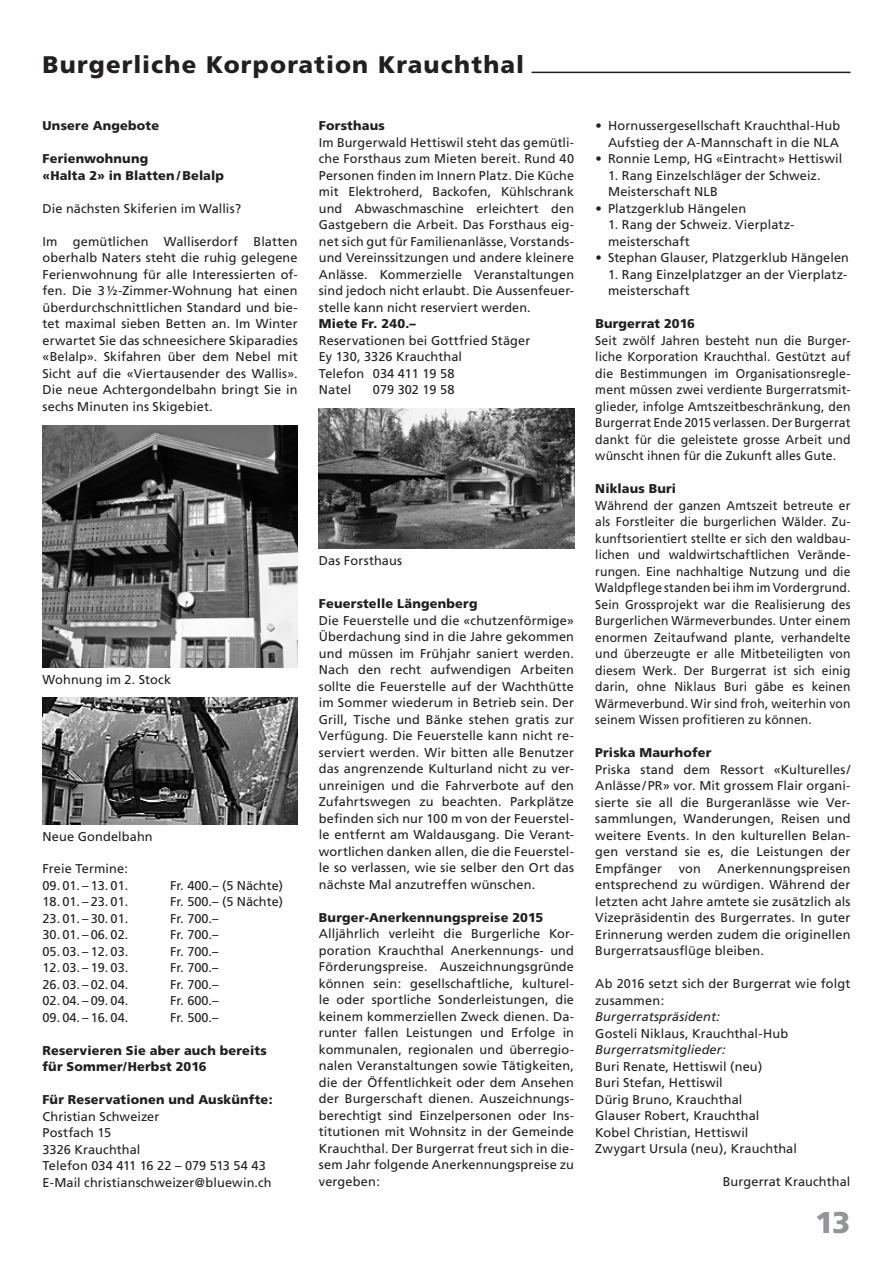
<style>
.page{position:relative;width:893px;height:1263px;background:#fff}
.page>*{position:absolute;margin:0;border:0;box-sizing:border-box;transform-origin:0 0}
.t1{font:900 30px "Frutiger";color:#939598}
.t2{font:900 24px "Frutiger";letter-spacing:.05em;color:#231f20}
.t3{font:12.75px/16.5px "Frutiger";letter-spacing:.01em;color:#231f20}
.t4{font:12.75px/16.5px "Frutiger";letter-spacing:.01em;color:#231f20;text-align:justify;scale:.95 1}
.t5{font:12.75px/16.5px "Frutiger";letter-spacing:.01em;color:#231f20;text-align:justify;scale:.96 1}
.t6{font:900 12.75px/16.5px "Frutiger";letter-spacing:.015em;color:#231f20}
.t7{font:italic 12.75px "Frutiger";letter-spacing:.01em;color:#231f20}
</style>
<div class="page">
<hr style="left:531px;top:72px;width:319px;height:1px;background:#231f20">
<img style="left:43px;top:425px;width:255px;height:243px">
<img style="left:319px;top:408px;width:255px;height:141px">
<img style="left:43px;top:697px;width:255px;height:128px">
<h2 class="t2" style="left:43px;top:50px;width:483px">Burgerliche Korporation Krauchthal</h2>
<p class="t6" style="left:43px;top:117px;width:118px">Unsere Angebote</p>
<p class="t6" style="left:43px;top:150px;width:183px">Ferienwohnung<br>«Halta 2» in Blatten / Belalp</p>
<p class="t3" style="left:43px;top:200px;width:200px">Die nächsten Skiferien im Wallis?</p>
<p class="t3" style="left:43px;top:233px;width:257px;text-align:justify">Im gemütlichen Walliserdorf Blatten oberhalb Naters steht die ruhig gelegene Ferienwohnung für alle Interessierten of&shy;fen. Die 3 ½-Zimmer-Wohnung hat einen überdurchschnittlichen Standard und bie&shy;tet maximal sieben Betten an. Im Winter erwartet Sie das schneesichere Skiparadies «Belalp». Skifahren über dem Nebel mit Sicht auf die «Viertausender des Wallis».<br>Die neue Achtergondelbahn bringt Sie in sechs Minuten ins Skigebiet.</p>
<p class="t6" style="left:319px;top:117px;width:67px">Forsthaus</p>
<p class="t3" style="left:319px;top:134px;width:257px;text-align:justify">Im Burgerwald Hettiswil steht das gemütli&shy;che Forsthaus zum Mieten bereit. Rund 40<br>Personen finden im Innern Platz. Die Küche mit Elektroherd, Backofen, Kühlschrank und Abwaschmaschine erleichtert den Gastgebern die Arbeit. Das Forsthaus eig&shy;net sich gut für Familienanlässe, Vorstands&shy;und Vereinssitzungen und andere kleinere Anlässe. Kommerzielle Veranstaltungen sind jedoch nicht erlaubt. Die Aussenfeuer&shy;stelle kann nicht reserviert werden.</p>
<p class="t6" style="left:319px;top:315px;width:99px">Miete Fr. 240.–</p>
<p class="t3" style="left:319px;top:332px;width:213px">Reservationen bei Gottfried Stäger<br>Ey 130, 3326 Krauchthal<br>Telefon 034 411 19 58<br>Natel</p>
<p class="t3" style="left:373px;top:381px;width:83px">079 302 19 58</p>
<p class="t3" style="left:43px;top:671px;width:130px">Wohnung im 2. Stock</p>
<p class="t3" style="left:43px;top:828px;width:112px">Neue Gondelbahn</p>
<p class="t3" style="left:43px;top:860px;width:87px">Freie Termine:</p>
<p class="t3" style="left:43px;top:877px;width:87px">09. 01. – 13. 01.</p>
<p class="t3" style="left:170px;top:877px;width:114px">Fr. 400.– (5 Nächte)</p>
<p class="t3" style="left:43px;top:893px;width:87px">18. 01. – 23. 01.</p>
<p class="t3" style="left:170px;top:893px;width:114px">Fr. 500.– (5 Nächte)</p>
<p class="t3" style="left:43px;top:910px;width:87px">23. 01. – 30. 01.</p>
<p class="t3" style="left:170px;top:910px;width:50px">Fr. 700.–</p>
<p class="t3" style="left:43px;top:926px;width:87px">30. 01. – 06. 02.</p>
<p class="t3" style="left:170px;top:926px;width:50px">Fr. 700.–</p>
<p class="t3" style="left:43px;top:943px;width:87px">05. 03. – 12. 03.</p>
<p class="t3" style="left:170px;top:943px;width:50px">Fr. 700.–</p>
<p class="t3" style="left:43px;top:959px;width:87px">12. 03. – 19. 03.</p>
<p class="t3" style="left:170px;top:959px;width:50px">Fr. 700.–</p>
<p class="t3" style="left:43px;top:976px;width:87px">26. 03. – 02. 04.</p>
<p class="t3" style="left:170px;top:976px;width:50px">Fr. 700.–</p>
<p class="t3" style="left:43px;top:992px;width:87px">02. 04. – 09. 04.</p>
<p class="t3" style="left:170px;top:992px;width:50px">Fr. 600.–</p>
<p class="t3" style="left:43px;top:1009px;width:87px">09. 04. – 16. 04.</p>
<p class="t3" style="left:170px;top:1009px;width:50px">Fr. 500.–</p>
<p class="t6" style="left:43px;top:1042px;width:226px">Reservieren Sie aber auch bereits für Sommer/Herbst 2016</p>
<p class="t6" style="left:43px;top:1091px;width:232px">Für Reservationen und Auskünfte:</p>
<p class="t3" style="left:43px;top:1108px;width:231px">Christian Schweizer<br>Postfach 15<br>3326 Krauchthal<br>Telefon 034 411 16 22 – 079 513 54 43<br>E-Mail christianschweizer@bluewin.ch</p>
<p class="t3" style="left:319px;top:552px;width:85px">Das Forsthaus</p>
<p class="t6" style="left:319px;top:595px;width:160px">Feuerstelle Längenberg</p>
<p class="t3" style="left:319px;top:612px;width:257px;text-align:justify">Die Feuerstelle und die «chutzenförmige» Überdachung sind in die Jahre gekommen und müssen im Frühjahr saniert werden.<br>Nach den recht aufwendigen Arbeiten sollte die Feuerstelle auf der Wachthütte im Sommer wiederum in Betrieb sein. Der Grill, Tische und Bänke stehen gratis zur Verfügung. Die Feuerstelle kann nicht re&shy;serviert werden. Wir bitten alle Benutzer das angrenzende Kulturland nicht zu ver&shy;unreinigen und die Fahrverbote auf den Zufahrtswegen zu beachten. Parkplätze befinden sich nur 100 m von der Feuerstel&shy;le entfernt am Waldausgang. Die Verant&shy;wortlichen danken allen, die die Feuerstel&shy;le so verlassen, wie sie selber den Ort das nächste Mal anzutreffen wünschen.</p>
<p class="t6" style="left:319px;top:909px;width:226px">Burger-Anerkennungspreise 2015</p>
<p class="t3" style="left:319px;top:925px;width:257px;text-align:justify">Alljährlich verleiht die Burgerliche Kor&shy;poration Krauchthal Anerkennungs- und Förderungspreise. Auszeichnungsgründe können sein: gesellschaftliche, kulturel&shy;le oder sportliche Sonderleistungen, die keinem kommerziellen Zweck dienen. Da&shy;runter fallen Leistungen und Erfolge in kommunalen, regionalen und überregio&shy;nalen Veranstaltungen sowie Tätigkeiten, die der Öffentlichkeit oder dem Ansehen der Burgerschaft dienen. Auszeichnungs&shy;berechtigt sind Einzelpersonen oder Ins&shy;titutionen mit Wohnsitz in der Gemeinde Krauchthal. Der Burgerrat freut sich in die&shy;sem Jahr folgende Anerkennungspreise zu vergeben:</p>
<p class="t3" style="left:595px;top:117px;width:246px;text-align:right">• Hornussergesellschaft Krauchthal-Hub<br>Aufstieg der A-Mannschaft in die NLA</p>
<p class="t3" style="left:595px;top:150px;width:248px">• Ronnie Lemp, HG «Eintracht» Hettiswil</p>
<p class="t3" style="left:608px;top:167px;width:214px">1. Rang Einzelschläger der Schweiz.<br>Meisterschaft NLB</p>
<p class="t3" style="left:595px;top:200px;width:153px">• Platzgerklub Hängelen</p>
<p class="t3" style="left:608px;top:216px;width:188px">1. Rang der Schweiz. Vierplatz&shy;meisterschaft</p>
<p class="t3" style="left:595px;top:249px;width:255px">• Stephan Glauser, Platzgerklub Hängelen</p>
<p class="t3" style="left:608px;top:266px;width:241px">1. Rang Einzelplatzger an der Vierplatz&shy;meisterschaft</p>
<p class="t6" style="left:595px;top:315px;width:101px">Burgerrat 2016</p>
<p class="t5" style="left:595px;top:332px;width:267px">Seit zwölf Jahren besteht nun die Burger&shy;liche Korporation Krauchthal. Gestützt auf die Bestimmungen im Organisationsregle&shy;ment müssen zwei verdiente Burgerratsmit&shy;glieder, infolge Amtszeitbeschränkung, den Burgerrat Ende 2015 verlassen. Der Burgerrat dankt für die geleistete grosse Arbeit und wünscht ihnen für die Zukunft alles Gute.</p>
<p class="t6" style="left:595px;top:480px;width:82px">Niklaus Buri</p>
<p class="t4" style="left:595px;top:497px;width:270px">Während der ganzen Amtszeit betreute er als Forstleiter die burgerlichen Wälder. Zu&shy;kunftsorientiert stellte er sich den waldbau&shy;lichen und waldwirtschaftlichen Verände&shy;rungen. Eine nachhaltige Nutzung und die Waldpflege standen bei ihm im Vordergrund.<br>Sein Grossprojekt war die Realisierung des Burgerlichen Wärmeverbundes. Unter einem enormen Zeitaufwand plante, verhandelte und überzeugte er alle Mitbeteiligten von diesem Werk. Der Burgerrat ist sich einig darin, ohne Niklaus Buri gäbe es keinen Wärmeverbund. Wir sind froh, weiterhin von seinem Wissen profitieren zu können.</p>
<p class="t6" style="left:595px;top:744px;width:118px">Priska Maurhofer</p>
<p class="t3" style="left:595px;top:761px;width:257px;text-align:justify">Priska stand dem Ressort «Kulturelles/ Anlässe/PR» vor. Mit grossem Flair organi&shy;sierte sie all die Burgeranlässe wie Ver&shy;sammlungen, Wanderungen, Reisen und weitere Events. In den kulturellen Belan&shy;gen verstand sie es, die Leistungen der Empfänger</p>
<p class="t3" style="left:595px;top:860px;width:257px;text-align:justify;text-indent:122px">Anerkennungspreisen entsprechend zu würdigen. Während der letzten acht Jahre amtete sie zusätzlich als Vizepräsidentin des Burgerrates. In guter Erinnerung werden zudem die originellen Burgerratsausflüge bleiben.</p>
<p class="t3" style="left:595px;top:975px;width:257px">Ab 2016 setzt sich der Burgerrat wie folgt zusammen:</p>
<p class="t7" style="left:595px;top:1009px;width:126px">Burgerratspräsident:</p>
<p class="t3" style="left:595px;top:1025px;width:194px">Gosteli Niklaus, Krauchthal-Hub</p>
<p class="t7" style="left:595px;top:1042px;width:132px">Burgerratsmitglieder:</p>
<p class="t3" style="left:595px;top:1058px;width:203px">Buri Renate, Hettiswil (neu)<br>Buri Stefan, Hettiswil<br>Dürig Bruno, Krauchthal<br>Glauser Robert, Krauchthal<br>Kobel Christian, Hettiswil<br>Zwygart Ursula (neu), Krauchthal</p>
<p class="t3" style="left:723px;top:1173px;width:129px">Burgerrat Krauchthal</p>
<p class="t3" style="left:679px;top:860px;width:24px">von</p>
<h1 class="t1" style="left:815px;top:1204px;width:37px">13</h1>
</div>
